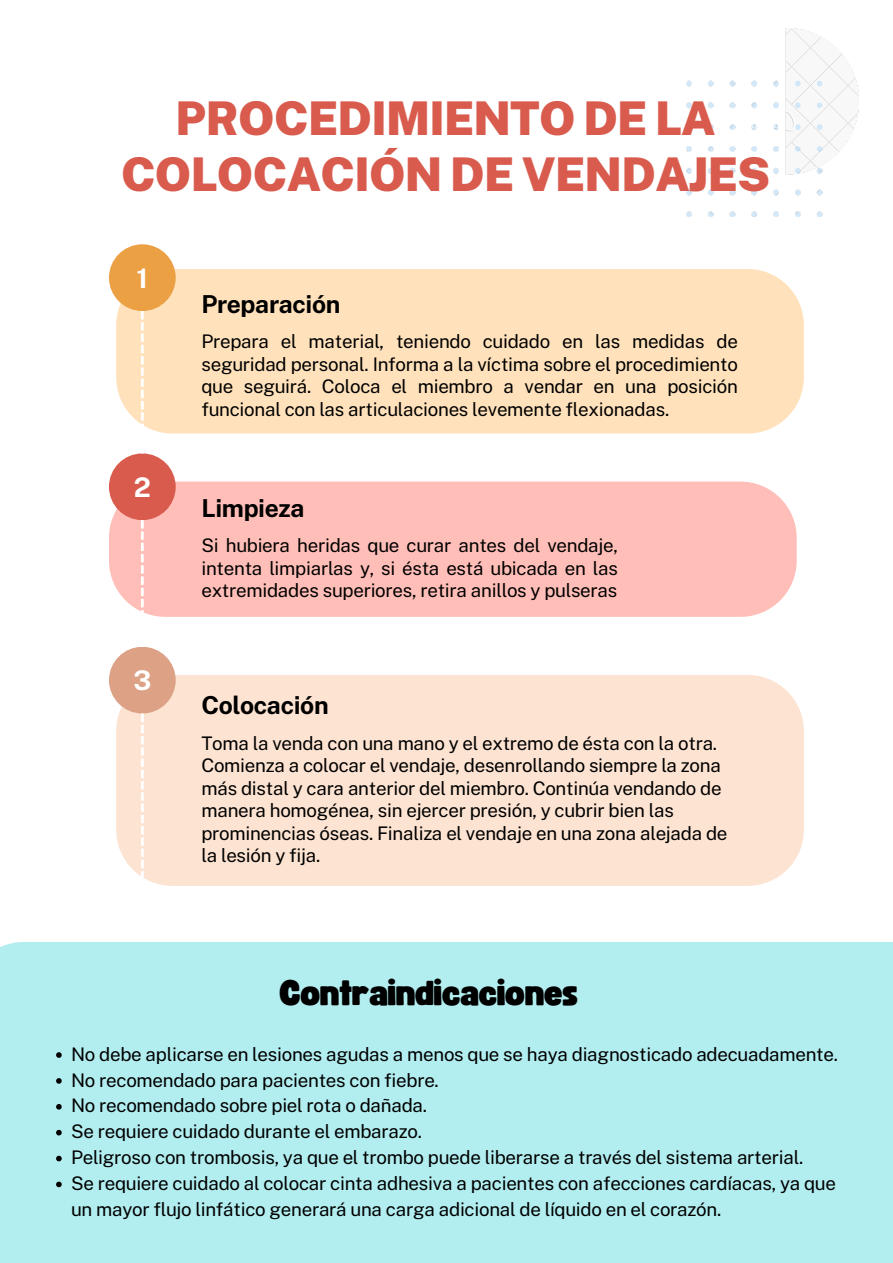
<style>
.page{position:relative;width:893px;height:1263px;background:#fff}
.page>*{position:absolute;margin:0;border:0;box-sizing:border-box;transform-origin:0 0}
.t1{font:900 46.5px/55.7px "Public Sans";letter-spacing:-.015em;color:#d85b4d;text-align:center}
.t2{font:34.5px "Funtastic";letter-spacing:-.015em;color:#000}
.t3{font:700 27px "Public Sans";color:#fff}
.t4{font:700 24.75px "Public Sans";letter-spacing:-.015em;color:#000}
.t5{font:18.75px/22.5px "Public Sans";letter-spacing:-.015em;color:#000;text-align:justify}
</style>
<div class="page">
<div style="left:116px;top:269px;width:688px;height:164px;background:#ffe2bb"></div>
<div style="left:109px;top:481px;width:687px;height:136px;background:#ffbeb7"></div>
<div style="left:0;top:942px;width:893px;height:321px;background:#b2edef"></div>
<div style="left:109px;top:244px;width:67px;height:67px;background:#eca044;border-radius:50%"></div>
<div style="left:109px;top:453px;width:67px;height:67px;background:#d85b4d;border-radius:50%"></div>
<div style="left:116px;top:675px;width:688px;height:211px;background:#fde3d1"></div>
<div style="left:109px;top:647px;width:67px;height:66px;background:#dda285;border-radius:50%"></div>
<img style="left:686px;top:28px;width:172px;height:188px">
<svg style="left:56px;top:1052px;width:6px;height:6px"></svg>
<svg style="left:56px;top:1078px;width:6px;height:6px"></svg>
<svg style="left:56px;top:1104px;width:6px;height:5px"></svg>
<svg style="left:56px;top:1130px;width:6px;height:5px"></svg>
<svg style="left:56px;top:1156px;width:6px;height:5px"></svg>
<svg style="left:56px;top:1181px;width:6px;height:6px"></svg>
<svg style="left:141px;top:311px;width:3px;height:122px"></svg>
<svg style="left:141px;top:520px;width:3px;height:97px"></svg>
<svg style="left:141px;top:713px;width:3px;height:173px"></svg>
<p class="t1" style="left:121px;top:91px;width:651px">PROCEDIMIENTO DE LA<br>COLOCACIÓN DE VENDAJES</p>
<p class="t3" style="left:137px;top:262px;width:13px">1</p>
<p class="t3" style="left:134px;top:471px;width:19px">2</p>
<p class="t3" style="left:133px;top:664px;width:19px">3</p>
<p class="t4" style="left:201px;top:289px;width:140px">Preparación</p>
<p class="t5" style="left:201px;top:330px;width:538px">Prepara el material, teniendo cuidado en las medidas de seguridad personal. Informa a la víctima sobre el procedimiento que seguirá. Coloca el miembro a vendar en una posición funcional con las articulaciones levemente flexionadas.</p>
<p class="t4" style="left:201px;top:493px;width:105px">Limpieza</p>
<p class="t5" style="left:201px;top:534px;width:418px">Si hubiera heridas que curar antes del vendaje, intenta limpiarlas y, si ésta está ubicada en las extremidades superiores, retira anillos y pulseras</p>
<p class="t4" style="left:201px;top:691px;width:129px">Colocación</p>
<p class="t5" style="left:201px;top:732px;width:527px;text-align:left">Toma la venda con una mano y el extremo de ésta con la otra.<br>Comienza a colocar el vendaje, desenrollando siempre la zona más distal y cara anterior del miembro. Continúa vendando de manera homogénea, sin ejercer presión, y cubrir bien las prominencias óseas. Finaliza el vendaje en una zona alejada de la lesión y fija.</p>
<p class="t2" style="left:280px;top:977px;width:300px">Contraindicaciones</p>
<p class="t5" style="left:71px;top:1042px;width:768px">No debe aplicarse en lesiones agudas a menos que se haya diagnosticado adecuadamente.</p>
<p class="t5" style="left:71px;top:1068px;width:369px">No recomendado para pacientes con fiebre.</p>
<p class="t5" style="left:71px;top:1094px;width:357px">No recomendado sobre piel rota o dañada.</p>
<p class="t5" style="left:71px;top:1120px;width:352px">Se requiere cuidado durante el embarazo.</p>
<p class="t5" style="left:71px;top:1146px;width:733px">Peligroso con trombosis, ya que el trombo puede liberarse a través del sistema arterial.</p>
<p class="t5" style="left:71px;top:1170px;width:766px;line-height:25.9px">Se requiere cuidado al colocar cinta adhesiva a pacientes con afecciones cardíacas, ya que un mayor flujo linfático generará una carga adicional de líquido en el corazón.</p>
</div>
